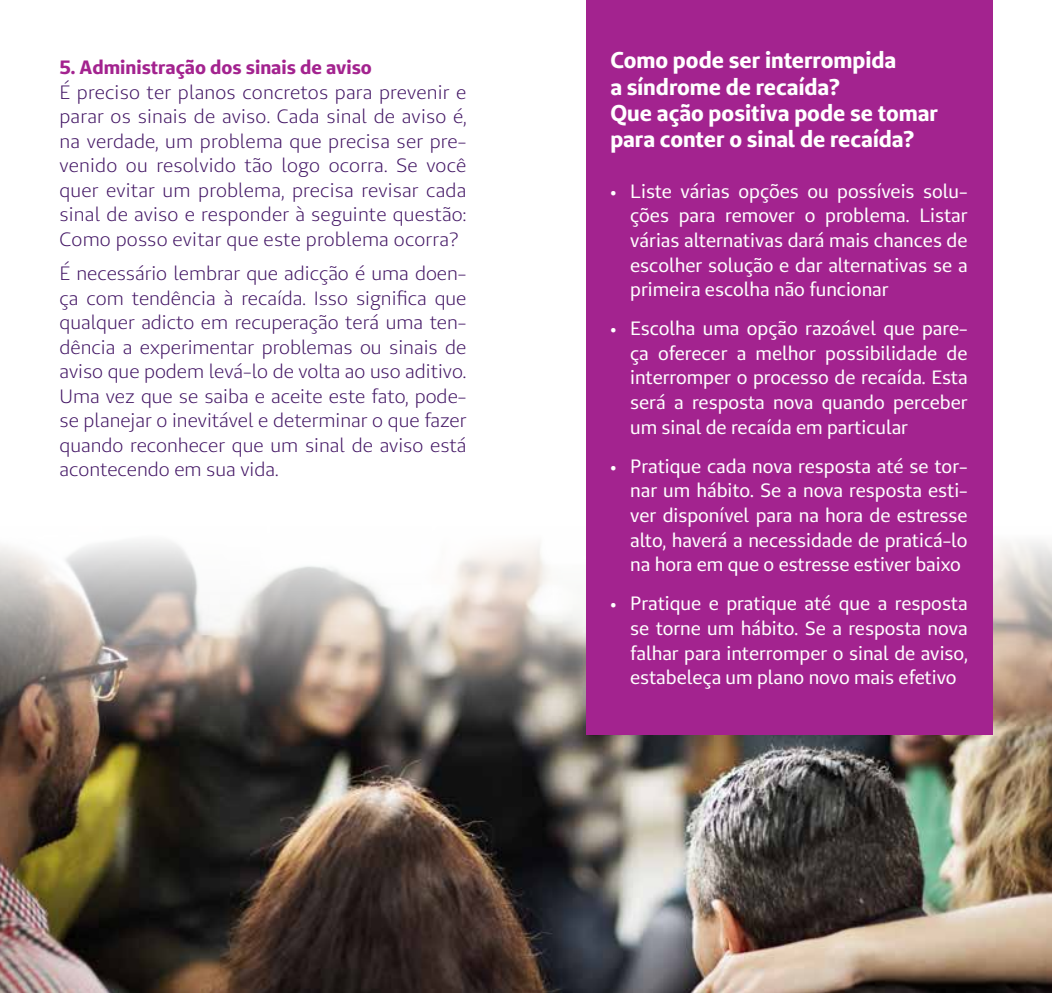
<style>
.page{position:relative;width:1052px;height:993px;background:#fff}
.page>*{position:absolute;margin:0;border:0;box-sizing:border-box;transform-origin:0 0}
.t1{font:700 22.75px/26.2px "Unimed Sans";color:#fff}
.t2{font:19.25px/24.5px "Unimed Sans";color:#fff;text-align:justify}
.t3{font:19.25px/24.5px "Unimed Sans";color:#421564;text-align:justify}
.t4{font:700 19.25px "Unimed Sans";color:#a3238f}
</style>
<div class="page">
<img style="left:0;top:526px;width:1052px;height:466px">
<div style="left:585px;top:0;width:407px;height:734px;background:#a3238f"></div>
<p class="t4" style="left:60px;top:54px;width:314px">5. Administração dos sinais de aviso</p>
<p class="t3" style="left:60px;top:79px;width:408px">É preciso ter planos concretos para prevenir e parar os sinais de aviso. Cada sinal de aviso é, na verdade, um problema que precisa ser pre&shy;venido ou resolvido tão logo ocorra. Se você quer evitar um problema, precisa revisar cada sinal de aviso e responder à seguinte questão:<br>Como posso evitar que este problema ocorra?</p>
<p class="t3" style="left:60px;top:261px;width:408px">É necessário lembrar que adicção é uma doen&shy;ça com tendência à recaída. Isso significa que qualquer adicto em recuperação terá uma ten&shy;dência a experimentar problemas ou sinais de aviso que podem levá-lo de volta ao uso aditivo.<br>Uma vez que se saiba e aceite este fato, pode&shy;se planejar o inevitável e determinar o que fazer quando reconhecer que um sinal de aviso está acontecendo em sua vida.</p>
<p class="t1" style="left:610px;top:47px;width:329px">Como pode ser interrompida<br>a síndrome de recaída?<br>Que ação positiva pode se tomar para conter o sinal de recaída?</p>
<p class="t2" style="left:630px;top:178px;width:339px;text-indent:-20px">• Liste várias opções ou possíveis solu&shy;ções para remover o problema. Listar várias alternativas dará mais chances de escolher solução e dar alternativas se a primeira escolha não funcionar</p>
<p class="t2" style="left:630px;top:316px;width:339px;text-indent:-20px">• Escolha uma opção razoável que pare&shy;ça oferecer a melhor possibilidade de interromper o processo de recaída. Esta será a resposta nova quando perceber um sinal de recaída em particular</p>
<p class="t2" style="left:630px;top:453px;width:339px;text-indent:-20px">• Pratique cada nova resposta até se tor&shy;nar um hábito. Se a nova resposta esti&shy;ver disponível para na hora de estresse alto, haverá a necessidade de praticá-lo na hora em que o estresse estiver baixo</p>
<p class="t2" style="left:630px;top:591px;width:339px;text-indent:-20px">• Pratique e pratique até que a resposta se torne um hábito. Se a resposta nova falhar para interromper o sinal de aviso, estabeleça um plano novo mais efetivo</p>
</div>
